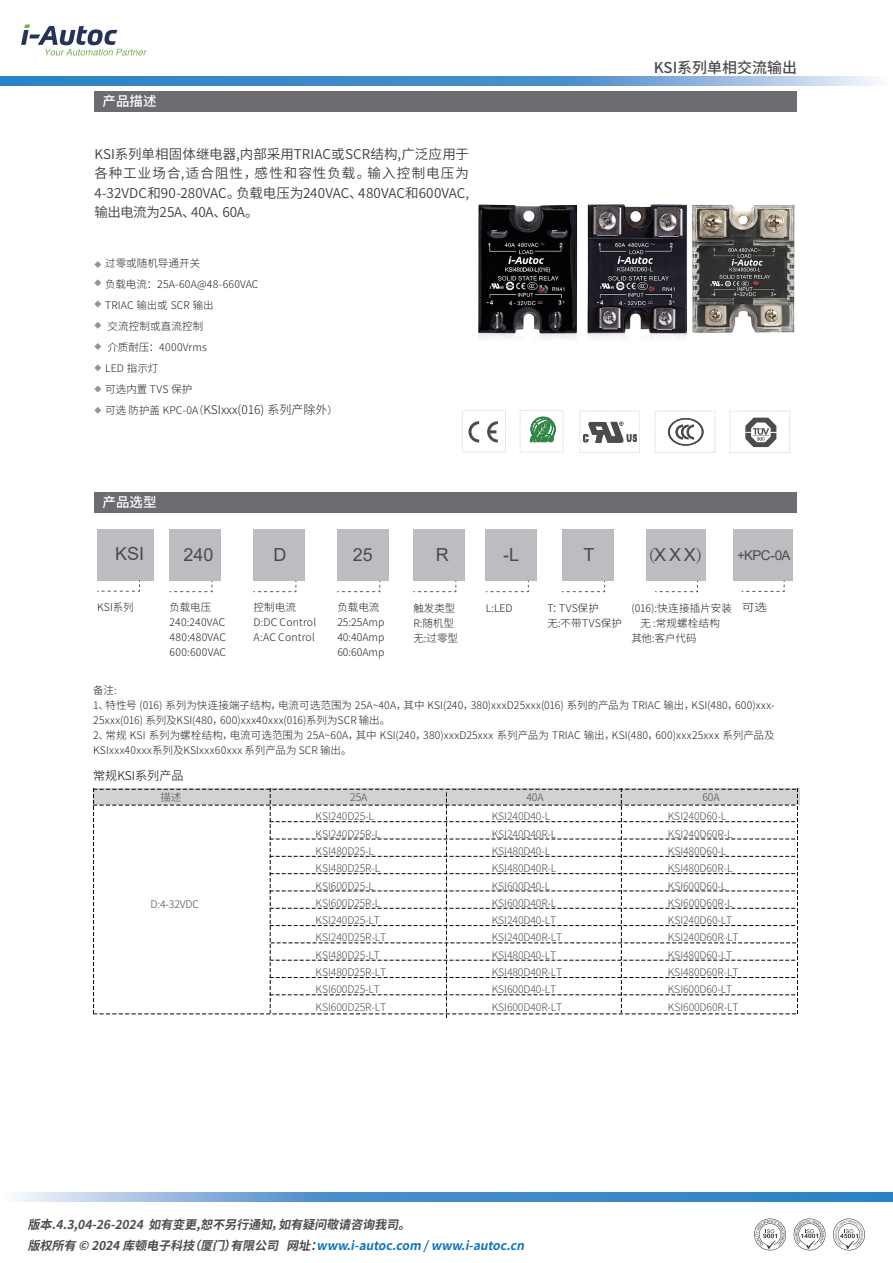
<style>
.page{position:relative;width:893px;height:1263px;background:#fff}
.page>*{position:absolute;margin:0;border:0;box-sizing:border-box;transform-origin:0 0}
.t1{font:18px "Arial";color:#4b4c4d}
.t2{font:500 15px "Source Han Sans CN";color:#4b4c4d}
.t3{font:13.5px/19.2px "Source Han Sans CN";letter-spacing:-.01em;color:#3e3e3f;text-align:justify}
.t4{font:500 13.5px "Source Han Sans CN";color:#fff}
.t5{font:13.5px "Arial";color:#4b4c4d}
.t6{font:italic 700 12.15px/21.3px "CN";color:#4b4c4d}
.t7{font:300 12.15px "Source Han Sans CN";color:#030303}
.t8{font:300 12px "Source Han Sans CN";color:#231f20}
.t9{font:300 10.5px/15px "Source Han Sans CN";letter-spacing:.01em;color:#231f20}
.t10{font:300 10.5px "Source Han Sans CN";letter-spacing:-.015em;color:#4b4c4d}
.t11{font:300 10.5px "Source Han Sans CN";letter-spacing:.01em;color:#231f20;scale:1.2 1}
.s1{font-size:10.5px}
.s2{font-family:"Adobe Song Std";font-weight:300}
.s3{color:#1074bc}
</style>
<div class="page">
<img style="left:697px;top:204px;width:98px;height:129px">
<svg style="left:21px;top:24px;width:126px;height:32px"></svg>
<svg style="left:94px;top:322px;width:7px;height:7px"></svg>
<svg style="left:94px;top:343px;width:7px;height:7px"></svg>
<svg style="left:94px;top:364px;width:7px;height:7px"></svg>
<svg style="left:94px;top:386px;width:7px;height:6px"></svg>
<svg style="left:94px;top:407px;width:7px;height:7px"></svg>
<svg style="left:94px;top:261px;width:7px;height:7px"></svg>
<svg style="left:94px;top:300px;width:7px;height:7px"></svg>
<svg style="left:94px;top:279px;width:7px;height:7px"></svg>
<div style="left:94px;top:91px;width:703px;height:21px;background:#6c6d70"></div>
<div style="left:94px;top:492px;width:703px;height:20px;background:#6c6d70"></div>
<div style="left:97px;top:529px;width:56px;height:51px;background:#bcbdc0"></div>
<svg style="left:97px;top:580px;width:43px;height:12px"></svg>
<div style="left:170px;top:530px;width:51px;height:51px;background:#bcbdc0"></div>
<svg style="left:170px;top:581px;width:43px;height:11px"></svg>
<div style="left:253px;top:530px;width:51px;height:51px;background:#bcbdc0"></div>
<svg style="left:253px;top:581px;width:44px;height:11px"></svg>
<div style="left:337px;top:530px;width:51px;height:51px;background:#bcbdc0"></div>
<svg style="left:337px;top:581px;width:43px;height:11px"></svg>
<div style="left:413px;top:530px;width:51px;height:51px;background:#bcbdc0"></div>
<svg style="left:413px;top:581px;width:44px;height:11px"></svg>
<div style="left:486px;top:530px;width:51px;height:51px;background:#bcbdc0"></div>
<svg style="left:486px;top:581px;width:43px;height:11px"></svg>
<div style="left:562px;top:530px;width:51px;height:51px;background:#bcbdc0"></div>
<svg style="left:562px;top:581px;width:43px;height:11px"></svg>
<div style="left:646px;top:530px;width:60px;height:51px;background:#bcbdc0"></div>
<svg style="left:655px;top:581px;width:43px;height:11px"></svg>
<div style="left:462px;top:410px;width:44px;height:42px;border:1px dashed #d1d2d4"></div>
<div style="left:520px;top:410px;width:43px;height:42px;border:1px dashed #d1d2d4"></div>
<svg style="left:468px;top:421px;width:30px;height:21px"></svg>
<svg style="left:530px;top:417px;width:25px;height:25px"></svg>
<div style="left:580px;top:411px;width:60px;height:42px;border:1px dashed #d1d2d4"></div>
<div style="left:655px;top:411px;width:60px;height:42px;border:1px dashed #d1d2d4"></div>
<svg style="left:745px;top:418px;width:31px;height:29px"></svg>
<div style="left:730px;top:411px;width:60px;height:42px;border:1px dashed #d1d2d4"></div>
<svg style="left:583px;top:422px;width:54px;height:21px"></svg>
<svg style="left:668px;top:418px;width:36px;height:28px"></svg>
<svg style="left:93px;top:788px;width:705px;height:229px"></svg>
<svg style="left:18px;top:1192px;width:875px;height:9px;background:#5c9ad1"></svg>
<svg style="left:0;top:77px;width:876px;height:8px;background:#5c9ad1"></svg>
<div style="left:733px;top:529px;width:60px;height:51px;background:#bcbdc0"></div>
<svg style="left:742px;top:580px;width:43px;height:12px"></svg>
<img style="left:478px;top:204px;width:219px;height:134px">
<svg style="left:754px;top:1218px;width:32px;height:32px"></svg>
<svg style="left:794px;top:1218px;width:31px;height:32px"></svg>
<svg style="left:833px;top:1218px;width:32px;height:32px"></svg>
<p class="t4" style="left:103px;top:93px;width:55px">产品描述</p>
<p class="t3" style="left:94px;top:145px;width:376px">KSI系列单相固体继电器,内部采用TRIAC或SCR结构,广泛应用于各种工业场合,适合阻性，感性和容性负载。输入控制电压为4-32VDC和90-280VAC。负载电压为240VAC、480VAC和600VAC,输出电流为25A、40A、60A。</p>
<p class="t9" style="left:105px;top:253px;width:155px;line-height:21px">过零或随机导通开关<br>负载电流：25A-60A@48-660VAC<br>TRIAC 输出或 SCR 输出<br>交流控制或直流控制<br>介质耐压 ：4000Vrms<br>LED 指示灯<br>可选内置 TVS 保护</p>
<p class="t8" style="left:105px;top:403px;width:234px"><span class="s1">可选 防护盖 KPC-0A（</span>KSIxxx(016) 系列产除外<span class="s1">）</span></p>
<h2 class="t2" style="left:654px;top:59px;width:145px">KSI系列单相交流输出</h2>
<p class="t4" style="left:103px;top:494px;width:55px">产品选型</p>
<h1 class="t1" style="left:115px;top:542px;width:31px">KSI</h1>
<h1 class="t1" style="left:184px;top:542px;width:32px">240</h1>
<p class="t9" style="left:97px;top:600px;width:38px">KSI系列</p>
<p class="t9" style="left:170px;top:600px;width:58px">负载电压<br>240:240VAC<br>480:480VAC<br>600:600VAC</p>
<h1 class="t1" style="left:273px;top:542px;width:14px">D</h1>
<p class="t9" style="left:253px;top:600px;width:64px">控制电流<br>D:DC Control<br>A:AC Control</p>
<h1 class="t1" style="left:353px;top:542px;width:22px">25</h1>
<h1 class="t1" style="left:436px;top:542px;width:14px">R</h1>
<p class="t9" style="left:337px;top:600px;width:49px">负载电流<br>25:25Amp<br>40:40Amp<br>60:60Amp</p>
<p class="t9" style="left:413px;top:601px;width:46px">触发类型<br>R:随机型无:过零型</p>
<h1 class="t1" style="left:503px;top:542px;width:18px">-L</h1>
<p class="t9" style="left:486px;top:601px;width:28px">L:LED</p>
<h1 class="t1" style="left:583px;top:542px;width:12px">T</h1>
<h1 class="t1" style="left:639px;top:542px;width:75px"><span class="s2">（</span>X X X<span class="s2">）</span></h1>
<p class="t5" style="left:737px;top:546px;width:55px">+KPC-0A</p>
<p class="t9" style="left:547px;top:601px;width:76px">T：TVS保护<br>无:不带TVS保护</p>
<p class="t9" style="left:631px;top:601px;width:102px">(016):快连接插片安装</p>
<p class="t9" style="left:640px;top:616px;width:81px">无 :常规螺栓结构</p>
<p class="t9" style="left:631px;top:631px;width:67px">其他:客户代码</p>
<p class="t11" style="left:742px;top:601px;width:23px">可选</p>
<p class="t9" style="left:93px;top:683px;width:683px">备注:<br>1、特性号 (016) 系列为快连接端子结构，电流可选范围为 25A~40A，其中 KSI(240，380)xxxD25xxx(016) 系列的产品为 TRIAC 输出，KSI(480，600)xxx-25xxx(016) 系列及KSI(480，600)xxx40xxx(016)系列为SCR 输出。<br>2、常规 KSI 系列为螺栓结构，电流可选范围为 25A~60A，其中 KSI(240，380)xxxD25xxx 系列产品为 TRIAC 输出，KSI(480，600)xxx25xxx 系列产品及KSIxxx40xxx系列及KSIxxx60xxx 系列产品为 SCR 输出。</p>
<p class="t7" style="left:93px;top:768px;width:92px">常规KSI系列产品</p>
<p class="t10" style="left:160px;top:791px;width:23px">描述</p>
<p class="t10" style="left:151px;top:898px;width:50px">D:4-32VDC</p>
<p class="t10" style="left:350px;top:791px;width:19px">25A</p>
<p class="t10" style="left:702px;top:791px;width:19px">60A</p>
<p class="t10" style="left:492px;top:828px;width:66px">KSI240D40R-L</p>
<p class="t10" style="left:668px;top:828px;width:66px">KSI240D60R-L</p>
<p class="t10" style="left:526px;top:791px;width:19px">40A</p>
<p class="t10" style="left:316px;top:810px;width:60px">KSI240D25-L</p>
<p class="t10" style="left:492px;top:810px;width:60px">KSI240D40-L</p>
<p class="t10" style="left:668px;top:810px;width:60px">KSI240D60-L</p>
<p class="t10" style="left:316px;top:828px;width:66px">KSI240D25R-L</p>
<p class="t10" style="left:316px;top:845px;width:60px">KSI480D25-L</p>
<p class="t10" style="left:492px;top:845px;width:60px">KSI480D40-L</p>
<p class="t10" style="left:668px;top:845px;width:60px">KSI480D60-L</p>
<p class="t10" style="left:316px;top:862px;width:66px">KSI480D25R-L</p>
<p class="t10" style="left:492px;top:862px;width:66px">KSI480D40R-L</p>
<p class="t10" style="left:316px;top:880px;width:60px">KSI600D25-L</p>
<p class="t10" style="left:492px;top:880px;width:60px">KSI600D40-L</p>
<p class="t10" style="left:668px;top:880px;width:60px">KSI600D60-L</p>
<p class="t10" style="left:668px;top:862px;width:66px">KSI480D60R-L</p>
<p class="t10" style="left:316px;top:897px;width:66px">KSI600D25R-L</p>
<p class="t10" style="left:492px;top:897px;width:66px">KSI600D40R-L</p>
<p class="t10" style="left:668px;top:897px;width:66px">KSI600D60R-L</p>
<p class="t10" style="left:316px;top:914px;width:66px">KSI240D25-LT</p>
<p class="t10" style="left:492px;top:914px;width:66px">KSI240D40-LT</p>
<p class="t10" style="left:668px;top:914px;width:66px">KSI240D60-LT</p>
<p class="t10" style="left:316px;top:932px;width:72px">KSI240D25R-LT</p>
<p class="t10" style="left:492px;top:932px;width:72px">KSI240D40R-LT</p>
<p class="t10" style="left:316px;top:949px;width:66px">KSI480D25-LT</p>
<p class="t10" style="left:492px;top:949px;width:66px">KSI480D40-LT</p>
<p class="t10" style="left:668px;top:932px;width:72px">KSI240D60R-LT</p>
<p class="t10" style="left:668px;top:949px;width:66px">KSI480D60-LT</p>
<p class="t10" style="left:316px;top:966px;width:72px">KSI480D25R-LT</p>
<p class="t10" style="left:492px;top:966px;width:72px">KSI480D40R-LT</p>
<p class="t10" style="left:668px;top:966px;width:72px">KSI480D60R-LT</p>
<p class="t10" style="left:316px;top:984px;width:66px">KSI600D25-LT</p>
<p class="t10" style="left:492px;top:984px;width:66px">KSI600D40-LT</p>
<p class="t10" style="left:668px;top:984px;width:66px">KSI600D60-LT</p>
<p class="t10" style="left:316px;top:1001px;width:72px">KSI600D25R-LT</p>
<p class="t10" style="left:492px;top:1001px;width:72px">KSI600D40R-LT</p>
<p class="t10" style="left:668px;top:1001px;width:72px">KSI600D60R-LT</p>
<p class="t6" style="left:28px;top:1214px;width:498px">版本.4.3,04-26-2024 如有变更,恕不另行通知，如有疑问敬请咨询我司。<br>版权所有 © 2024 库顿电子科技（厦门）有限公司 网址：<span class="s3">www.i-autoc.com / www.i-autoc.cn</span></p>
</div>
